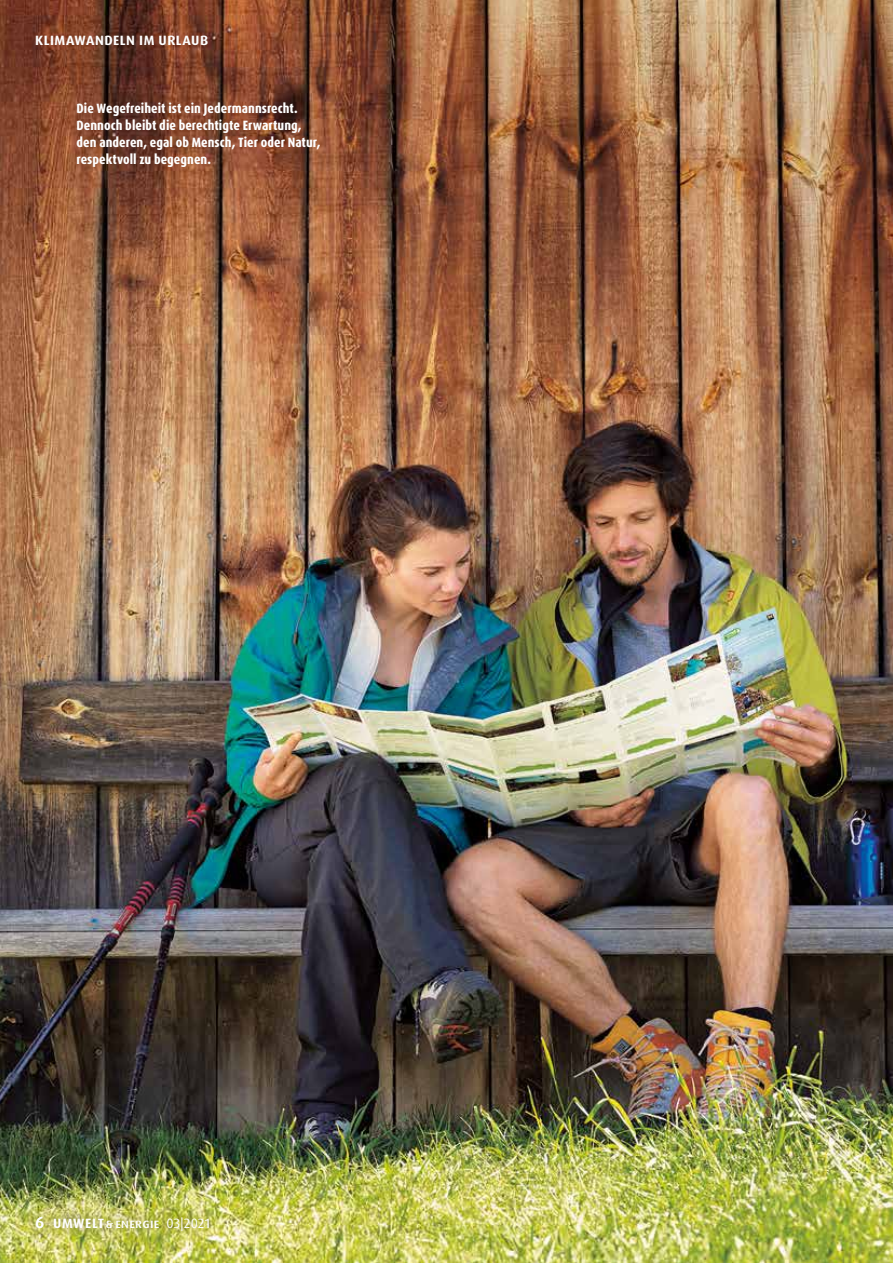
<style>
.page{position:relative;width:893px;height:1263px;background:#fff}
.page>*{position:absolute;margin:0;border:0;box-sizing:border-box;transform-origin:0 0}
.t1{font:800 condensed 13.5px/17.2px "Dax Pro";color:#fff}
.t2{font:500 13.5px "Dax Pro";letter-spacing:.025em;color:#fff}
.t3{font:700 13.5px "Dax Pro";letter-spacing:.035em;color:#fff}
.s1{font-weight:700;font-size:16.5px}
.s2{font-weight:700}
.s3{font-weight:400}
</style>
<div class="page">
<img style="left:0;top:0;width:893px;height:1263px">
<div style="left:23px;top:1203px;width:200px;height:39px;background:#585654;opacity:.75"></div>
<p class="t3" style="left:35px;top:32px;width:174px">KLIMAWANDELN IM URLAUB</p>
<p class="t1" style="left:77px;top:99px;width:246px">Die Wegefreiheit ist ein Jedermannsrecht.<br>Dennoch bleibt die berechtigte Erwartung, den anderen, egal ob Mensch, Tier oder Natur, respektvoll zu begegnen.</p>
<p class="t2" style="left:35px;top:1214px;width:176px"><span class="s1">6</span> <span class="s2">UMWELT</span>&amp; energie <span class="s3">03|2021</span></p>
</div>
